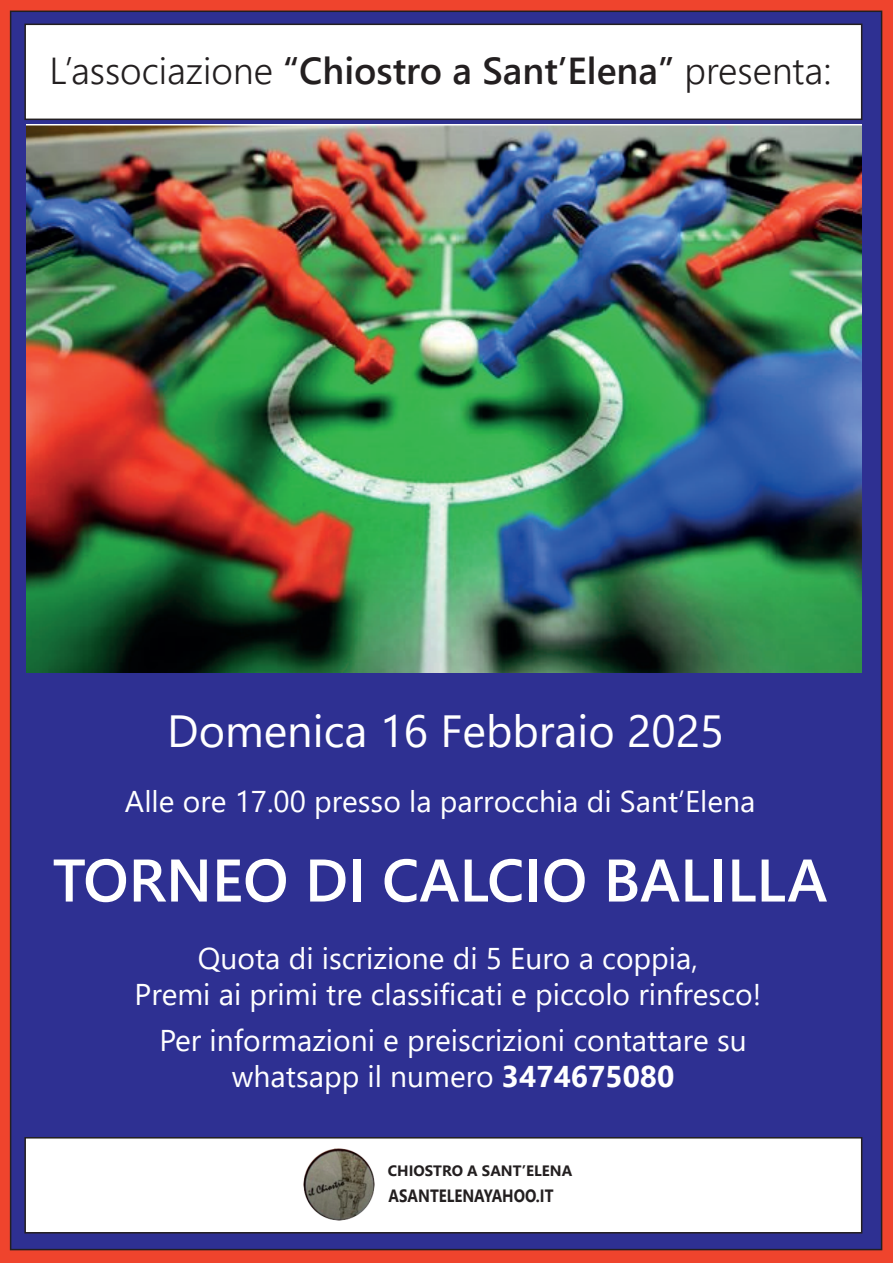
<style>
.page{position:relative;width:893px;height:1263px;background:#ef442d}
.page>*{position:absolute;margin:0;border:0;box-sizing:border-box;transform-origin:0 0}
.t1{font:600 60px "Segoe UI";color:#fff}
.t2{font:45px "Segoe UI";color:#fff}
.t3{font:300 37.5px "Segoe UI";color:#231f20}
.t4{font:30px/36px "Segoe UI";color:#fff;text-align:center}
.t5{font:700 17.7px "Segoe UI";color:#231f20;scale:.84 1}
.t6{font:700 15px "Segoe UI";color:#231f20}
.s1{font-weight:600}
.s2{font-weight:700}
</style>
<div class="page">
<div style="left:10px;top:11px;width:872px;height:1239px;background:#2e3092;border:2px solid #231f20"></div>
<div style="left:24px;top:24px;width:838px;height:96px;background:#fff;border:2px solid #231f20"></div>
<img style="left:27px;top:125px;width:835px;height:547px">
<div style="left:24px;top:1137px;width:838px;height:96px;background:#fff;border:2px solid #231f20"></div>
<img style="left:304px;top:1149px;width:70px;height:72px">
<p class="t3" style="left:50px;top:36px;width:783px">L’associazione <span class="s1">“Chiostro a Sant’Elena”</span> presenta:</p>
<h2 class="t2" style="left:167px;top:688px;width:559px">Domenica 16 Febbraio 2025</h2>
<p class="t4" style="left:125px;top:781px;width:632px">Alle ore 17.00 presso la parrocchia di Sant’Elena</p>
<h1 class="t1" style="left:53px;top:824px;width:776px">TORNEO DI CALCIO BALILLA</h1>
<p class="t4" style="left:135px;top:938px;width:628px">Quota di iscrizione di 5 Euro a coppia,<br>Premi ai primi tre classificati e piccolo rinfresco!</p>
<p class="t4" style="left:160px;top:1019px;width:589px">Per informazioni e preiscrizioni contattare su whatsapp il numero <span class="s2">3474675080</span></p>
<p class="t6" style="left:388px;top:1157px;width:186px">CHIOSTRO A SANT’ELENA</p>
<p class="t5" style="left:389px;top:1179px;width:198px">ASANTELENAYAHOO.IT</p>
</div>
